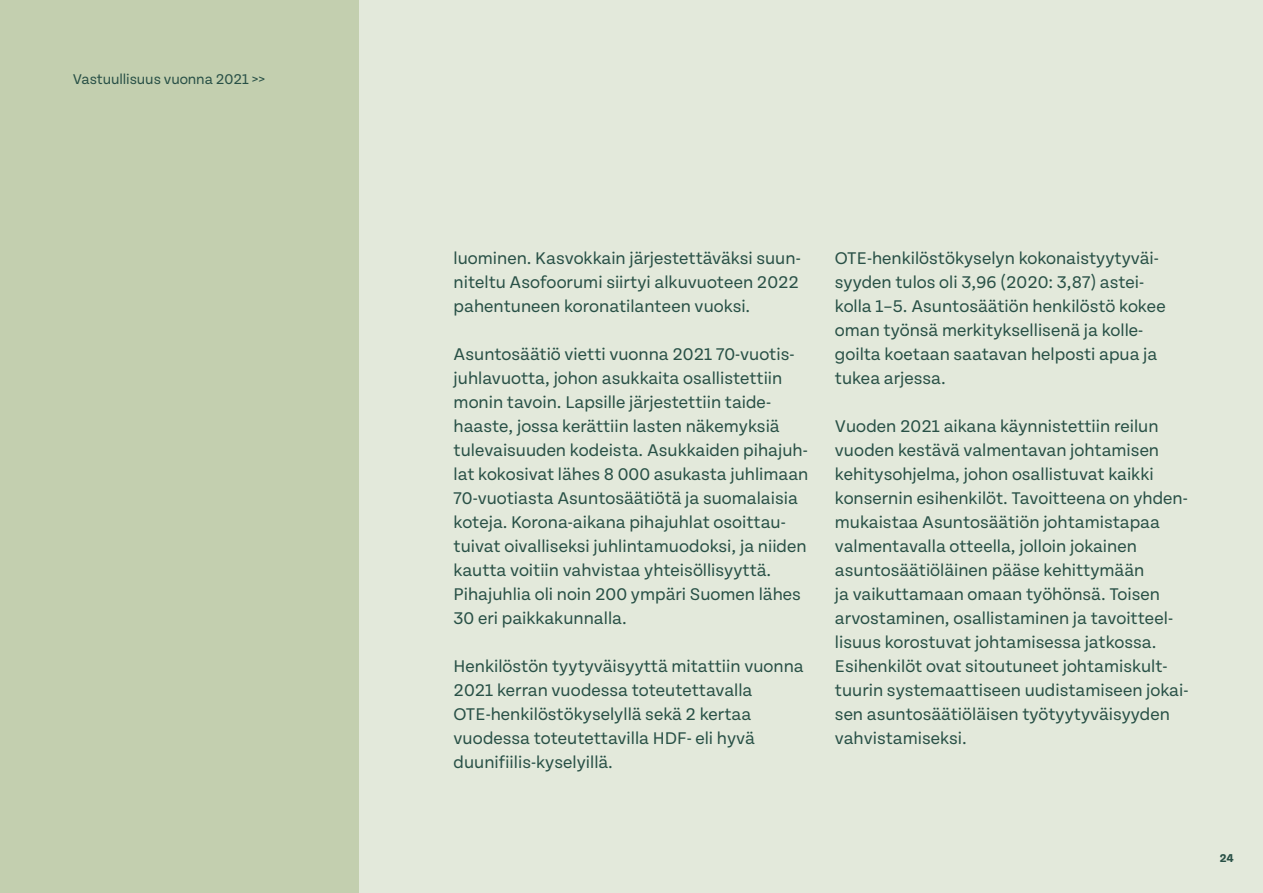
<style>
.page{position:relative;width:1263px;height:893px;background:#e3e9db}
.page>*{position:absolute;margin:0;border:0;box-sizing:border-box;transform-origin:0 0}
.t1{font:18px/24px "Tenon";color:#285046}
.t2{font:15px "Tenon";letter-spacing:-.005em;color:#285046}
.t3{font:700 12px "Tenon";color:#285046}
</style>
<div class="page">
<div style="left:0;top:0;width:358px;height:893px;background:#c3cfaf"></div>
<p class="t2" style="left:73px;top:72px;width:193px">Vastuullisuus vuonna 2021 &gt;&gt;</p>
<p class="t1" style="left:454px;top:247px;width:349px;text-align:justify">luominen. Kasvokkain järjestettäväksi suun&shy;niteltu Asofoorumi siirtyi alkuvuoteen 2022 pahentuneen koronatilanteen vuoksi.</p>
<p class="t1" style="left:454px;top:343px;width:356px">Asuntosäätiö vietti vuonna 2021 70-vuotis&shy;juhlavuotta, johon asukkaita osallistettiin monin tavoin. Lapsille järjestettiin taide&shy;haaste, jossa kerättiin lasten näkemyksiä tulevaisuuden kodeista. Asukkaiden pihajuh&shy;lat kokosivat lähes 8 000 asukasta juhlimaan 70-vuotiasta Asuntosäätiötä ja suomalaisia koteja. Korona-aikana pihajuhlat osoittau&shy;tuivat oivalliseksi juhlintamuodoksi, ja niiden kautta voitiin vahvistaa yhteisöllisyyttä.<br>Pihajuhlia oli noin 200 ympäri Suomen lähes 30 eri paikkakunnalla.</p>
<p class="t1" style="left:454px;top:655px;width:352px">Henkilöstön tyytyväisyyttä mitattiin vuonna 2021 kerran vuodessa toteutettavalla OTE-henkilöstökyselyllä sekä 2 kertaa vuodessa toteutettavilla HDF- eli hyvä duunifiilis-kyselyillä.</p>
<p class="t1" style="left:835px;top:247px;width:332px">OTE-henkilöstökyselyn kokonaistyytyväi&shy;syyden tulos oli 3,96 (2020: 3,87) astei&shy;kolla 1–5. Asuntosäätiön henkilöstö kokee oman työnsä merkityksellisenä ja kolle&shy;goilta koetaan saatavan helposti apua ja tukea arjessa.</p>
<p class="t1" style="left:835px;top:415px;width:355px">Vuoden 2021 aikana käynnistettiin reilun vuoden kestävä valmentavan johtamisen kehitysohjelma, johon osallistuvat kaikki konsernin esihenkilöt. Tavoitteena on yhden&shy;mukaistaa Asuntosäätiön johtamistapaa valmentavalla otteella, jolloin jokainen asuntosäätiöläinen pääse kehittymään<br>ja vaikuttamaan omaan työhönsä. Toisen arvostaminen, osallistaminen ja tavoitteel&shy;lisuus korostuvat johtamisessa jatkossa.<br>Esihenkilöt ovat sitoutuneet johtamiskult&shy;tuurin systemaattiseen uudistamiseen jokai&shy;sen asuntosäätiöläisen työtyytyväisyyden vahvistamiseksi.</p>
<p class="t3" style="left:1220px;top:851px;width:16px">24</p>
</div>
